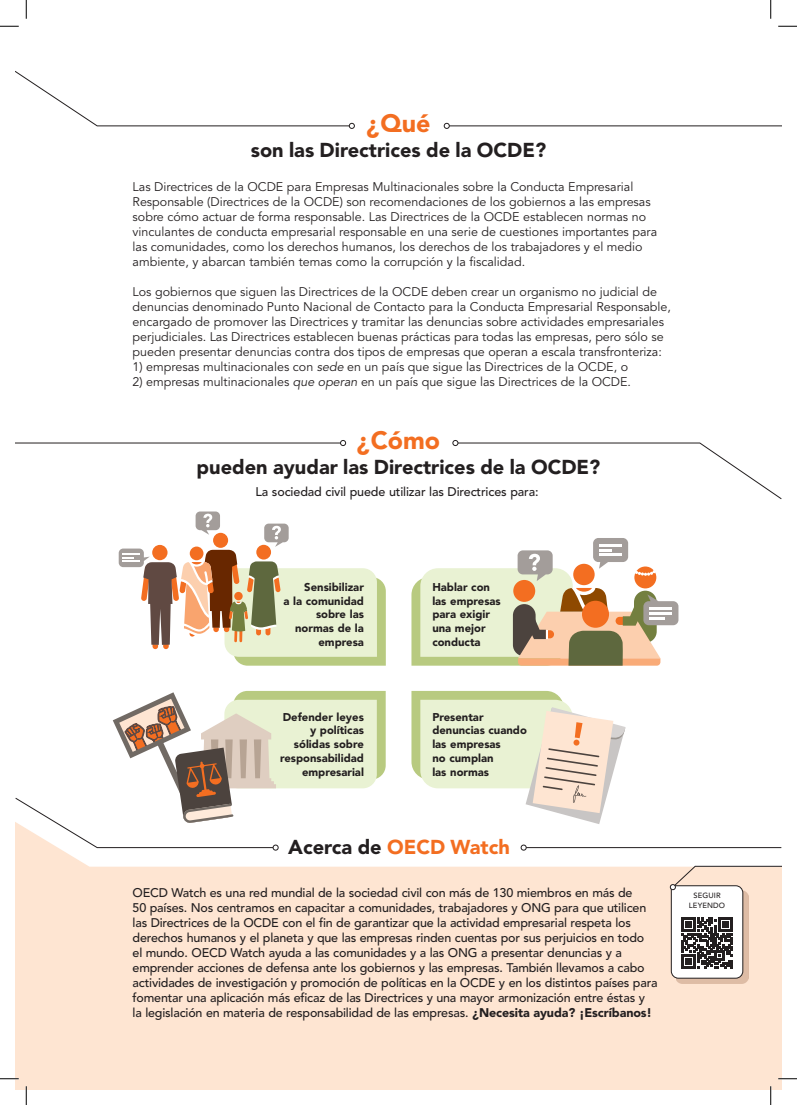
<style>
.page{position:relative;width:797px;height:1105px;background:#fff}
.page>*{position:absolute;margin:0;border:0;box-sizing:border-box;transform-origin:0 0}
.t1{font:900 25px "Avenir LT Std";color:#f36e21}
.t2{font:900 20px "Avenir LT Std";color:#231f20}
.t3{font:900 20px "Avenir LT Std";color:#f36e21}
.t4{font:12.5px/15px "Avenir LT Std";color:#231f20}
.t5{font:500 12.5px/15px "Avenir LT Std";letter-spacing:-.015em;color:#231f20}
.t6{font:900 11.25px/13.8px "Avenir LT Std";color:#231f20}
.t7{font:500 7.5px/10px "Avenir LT Std";letter-spacing:.02em;color:#231f20;text-align:center}
.s1{font-style:italic}
.s2{color:#231f20}
.s3{font-weight:900}
</style>
<div class="page">
<svg style="left:16px;top:844px;width:765px;height:245px;background:#fee7d5"></svg>
<hr style="left:447px;top:126px;width:334px;height:1px;background:#231f20">
<svg style="left:444px;top:123px;width:5px;height:6px"></svg>
<svg style="left:16px;top:71px;width:338px;height:58px"></svg>
<hr style="left:16px;top:443px;width:327px;height:1px;background:#231f20">
<svg style="left:340px;top:440px;width:6px;height:6px"></svg>
<svg style="left:452px;top:440px;width:329px;height:59px"></svg>
<hr style="left:523px;top:847px;width:258px;height:1px;background:#231f20">
<svg style="left:521px;top:845px;width:5px;height:5px"></svg>
<img style="left:676px;top:978px;width:72px;height:5px">
<svg style="left:16px;top:691px;width:370px;height:159px"></svg>
<svg style="left:411px;top:691px;width:214px;height:133px"></svg>
<svg style="left:411px;top:538px;width:267px;height:128px"></svg>
<svg style="left:119px;top:511px;width:267px;height:155px"></svg>
<svg style="left:670px;top:866px;width:111px;height:112px"></svg>
<svg style="left:0;top:25px;width:19px;height:2px"></svg>
<svg style="left:778px;top:25px;width:19px;height:2px"></svg>
<svg style="left:0;top:1078px;width:19px;height:1px"></svg>
<svg style="left:778px;top:1078px;width:19px;height:1px"></svg>
<svg style="left:25px;top:0;width:2px;height:19px"></svg>
<svg style="left:25px;top:1086px;width:2px;height:19px"></svg>
<svg style="left:770px;top:0;width:1px;height:19px"></svg>
<svg style="left:770px;top:1086px;width:1px;height:19px"></svg>
<h1 class="t1" style="left:366px;top:108px;width:65px">¿Qué</h1>
<h2 class="t2" style="left:251px;top:138px;width:297px">son las Directrices de la OCDE?</h2>
<p class="t4" style="left:133px;top:180px;width:526px">Las Directrices de la OCDE para Empresas Multinacionales sobre la Conducta Empresarial Responsable (Directrices de la OCDE) son recomendaciones de los gobiernos a las empresas sobre cómo actuar de forma responsable. Las Directrices de la OCDE establecen normas no vinculantes de conducta empresarial responsable en una serie de cuestiones importantes para las comunidades, como los derechos humanos, los derechos de los trabajadores y el medio ambiente, y abarcan también temas como la corrupción y la fiscalidad.</p>
<p class="t4" style="left:133px;top:285px;width:540px">Los gobiernos que siguen las Directrices de la OCDE deben crear un organismo no judicial de denuncias denominado Punto Nacional de Contacto para la Conducta Empresarial Responsable, encargado de promover las Directrices y tramitar las denuncias sobre actividades empresariales perjudiciales. Las Directrices establecen buenas prácticas para todas las empresas, pero sólo se pueden presentar denuncias contra dos tipos de empresas que operan a escala transfronteriza:</p>
<p class="t4" style="left:133px;top:360px;width:497px">1) empresas multinacionales con <span class="s1">sede</span> en un país que sigue las Directrices de la OCDE, o</p>
<p class="t4" style="left:133px;top:375px;width:500px">2) empresas multinacionales <span class="s1">que operan</span> en un país que sigue las Directrices de la OCDE.</p>
<h1 class="t1" style="left:357px;top:425px;width:85px">¿Cómo</h1>
<h2 class="t2" style="left:197px;top:455px;width:405px">pueden ayudar las Directrices de la OCDE?</h2>
<p class="t5" style="left:255px;top:485px;width:284px">La sociedad civil puede utilizar las Directrices para:</p>
<p class="t6" style="left:283px;top:580px;width:82px;text-align:right">Sensibilizar<br>a la comunidad sobre las normas de la empresa</p>
<p class="t6" style="left:280px;top:710px;width:85px;text-align:right">Defender leyes y políticas sólidas sobre responsabilidad empresarial</p>
<p class="t6" style="left:432px;top:580px;width:70px">Hablar con las empresas para exigir una mejor conducta</p>
<p class="t6" style="left:432px;top:710px;width:96px">Presentar denuncias cuando las empresas<br>no cumplan<br>las normas</p>
<h2 class="t3" style="left:288px;top:835px;width:223px"><span class="s2">Acerca de</span> OECD Watch</h2>
<p class="t5" style="left:133px;top:886px;width:526px">OECD Watch es una red mundial de la sociedad civil con más de 130 miembros en más de<br>50 países. Nos centramos en capacitar a comunidades, trabajadores y ONG para que utilicen las Directrices de la OCDE con el fin de garantizar que la actividad empresarial respeta los derechos humanos y el planeta y que las empresas rinden cuentas por sus perjuicios en todo<br>el mundo. OECD Watch ayuda a las comunidades y a las ONG a presentar denuncias y a emprender acciones de defensa ante los gobiernos y las empresas. También llevamos a cabo actividades de investigación y promoción de políticas en la OCDE y en los distintos países para fomentar una aplicación más eficaz de las Directrices y una mayor armonización entre éstas y<br>la legislación en materia de responsabilidad de las empresas. <span class="s3">¿Necesita ayuda? ¡Escríbanos!</span></p>
<p class="t7" style="left:689px;top:891px;width:38px">SEGUIR<br>LEYENDO</p>
</div>
